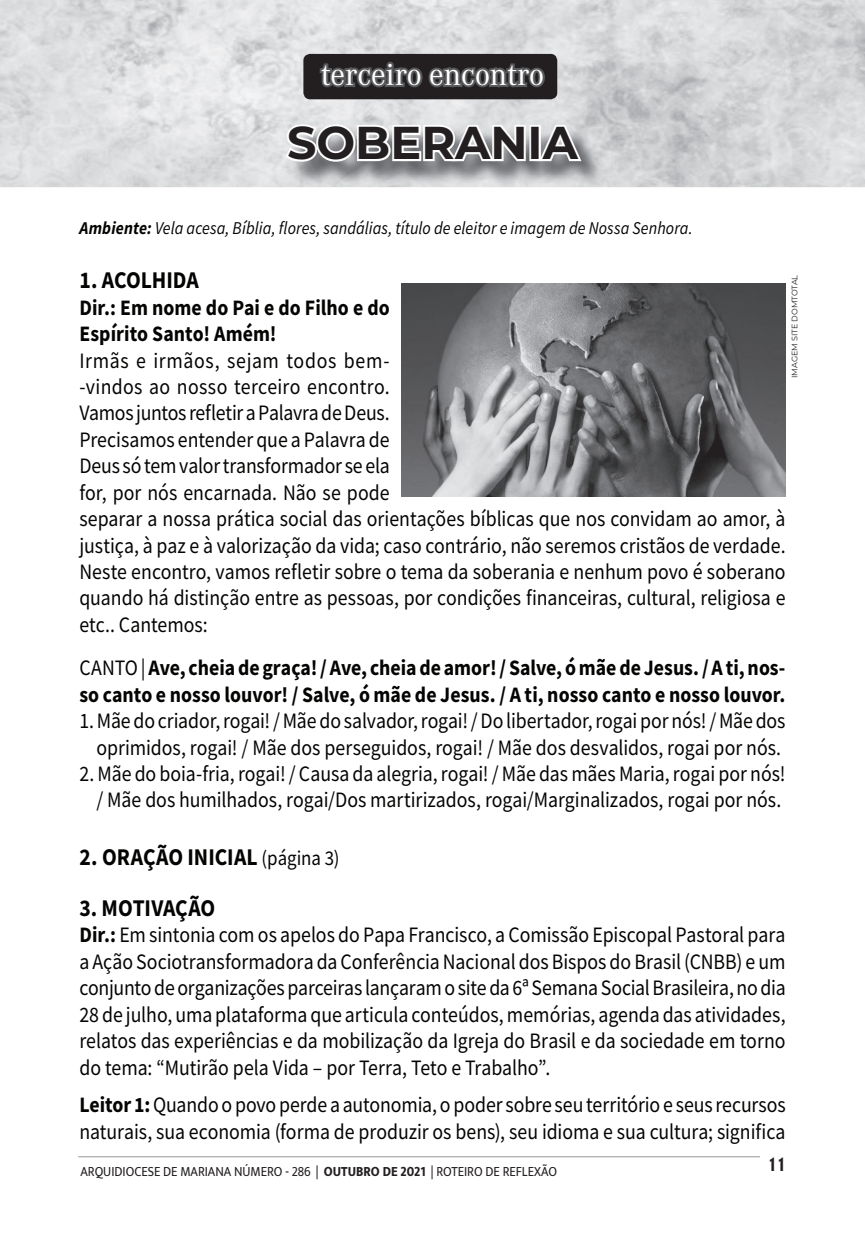
<style>
.page{position:relative;width:865px;height:1248px;background:#fff}
.page>*{position:absolute;margin:0;border:0;box-sizing:border-box;transform-origin:0 0}
.t1{font:700 46px "Montserrat";color:#231f20}
.t2{font:30px "Corporate ABQ";color:#fff}
.t3{font:700 24px "Source Sans Pro";color:#040503;scale:.9 1}
.t4{font:22px/26.4px "Source Sans Pro";color:#040503;scale:.9 1}
.t5{font:700 22px/26.4px "Source Sans Pro";color:#040503;scale:.9 1}
.t6{font:italic 18px "Source Sans Pro";letter-spacing:.005em;color:#040503;scale:.9 1}
.t7{font:18px "Geometric 706 BT Black Condensed B";color:#231f20}
.t8{font:14px "Mukta";color:#231f20;scale:.9 1}
.t9{font:8px "Montserrat";color:#231f20}
.s1{font-weight:700}
.s2{font-weight:400}
.s3{font-weight:400;font-size:21px}
.s4{font-weight:800}
</style>
<div class="page">
<hr style="left:78px;top:1156px;width:682px;height:1px;background:#939598">
<div style="left:304px;top:55px;width:252px;height:43px;background:#231f20;border-radius:6px"></div>
<div style="left:303px;top:54px;width:254px;height:45px;border:2px solid #231f20;border-radius:6px"></div>
<img style="left:584px;top:127px;width:21px;height:59px">
<svg style="left:283px;top:60px;width:301px;height:437px"></svg>
<img style="left:401px;top:283px;width:384px;height:213px">
<h2 class="t2" style="left:321px;top:57px;width:225px">terceiro encontro</h2>
<h1 class="t1" style="left:287px;top:110px;width:292px">SOBERANIA</h1>
<p class="t6" style="left:79px;top:217px;width:683px"><span class="s1">Ambiente:</span> Vela acesa, Bíblia, flores, sandálias, título de eleitor e imagem de Nossa Senhora.</p>
<p class="t3" style="left:79px;top:264px;width:134px">1. ACOLHIDA</p>
<p class="t5" style="left:79px;top:294px;width:346px">Dir.: Em nome do Pai e do Filho e do<br>Espírito Santo! Amém!</p>
<p class="t4" style="left:79px;top:347px;width:786px">Irmãs e irmãos, sejam todos bem-<br>-vindos ao nosso terceiro encontro.<br>Vamos juntos refletir a Palavra de Deus.<br>Precisamos entender que a Palavra de<br>Deus só tem valor transformador se ela<br>for, por nós encarnada. Não se pode<br>separar a nossa prática social das orientações bíblicas que nos convidam ao amor, à justiça, à paz e à valorização da vida; caso contrário, não seremos cristãos de verdade.<br>Neste encontro, vamos refletir sobre o tema da soberania e nenhum povo é soberano quando há distinção entre as pessoas, por condições financeiras, cultural, religiosa e etc.. Cantemos:</p>
<p class="t5" style="left:79px;top:654px;width:786px"><span class="s2">CANTO|</span> Ave, cheia de graça! / Ave, cheia de amor! / Salve, ó mãe de Jesus. / A ti, nos&shy;so canto e nosso louvor! / Salve, ó mãe de Jesus. / A ti, nosso canto e nosso louvor.</p>
<p class="t4" style="left:79px;top:707px;width:786px;text-align:center">1. Mãe do criador, rogai! / Mãe do salvador, rogai! / Do libertador, rogai por nós! / Mãe dos oprimidos, rogai! / Mãe dos perseguidos, rogai! / Mãe dos desvalidos, rogai por nós.</p>
<p class="t4" style="left:79px;top:760px;width:786px;text-align:center">2. Mãe do boia-fria, rogai! / Causa da alegria, rogai! / Mãe das mães Maria, rogai por nós! / Mãe dos humilhados, rogai/Dos martirizados, rogai/Marginalizados, rogai por nós.</p>
<p class="t3" style="left:79px;top:840px;width:290px">2. ORAÇÃO INICIAL <span class="s3">(página 3)</span></p>
<p class="t3" style="left:79px;top:891px;width:152px">3. MOTIVAÇÃO</p>
<p class="t4" style="left:79px;top:921px;width:786px;text-align:justify"><span class="s1">Dir.:</span> Em sintonia com os apelos do Papa Francisco, a Comissão Episcopal Pastoral para a Ação Sociotransformadora da Conferência Nacional dos Bispos do Brasil (CNBB) e um conjunto de organizações parceiras lançaram o site da 6ª Semana Social Brasileira, no dia 28 de julho, uma plataforma que articula conteúdos, memórias, agenda das atividades, relatos das experiências e da mobilização da Igreja do Brasil e da sociedade em torno do tema: “Mutirão pela Vida – por Terra, Teto e Trabalho”.</p>
<p class="t4" style="left:79px;top:1091px;width:786px"><span class="s1">Leitor 1:</span> Quando o povo perde a autonomia, o poder sobre seu território e seus recursos naturais, sua economia (forma de produzir os bens), seu idioma e sua cultura; significa</p>
<p class="t9" style="left:789px;top:378px;width:105px;rotate:-90deg">IMAGEM SITE DOMTOTAL</p>
<p class="t8" style="left:80px;top:1162px;width:531px">ARQUIDIOCESE DE MARIANA NÚMERO - 286 | <span class="s4">OUTUBRO DE 2021</span> | ROTEIRO DE REFLEXÃO</p>
<p class="t7" style="left:768px;top:1153px;width:19px">11</p>
</div>
